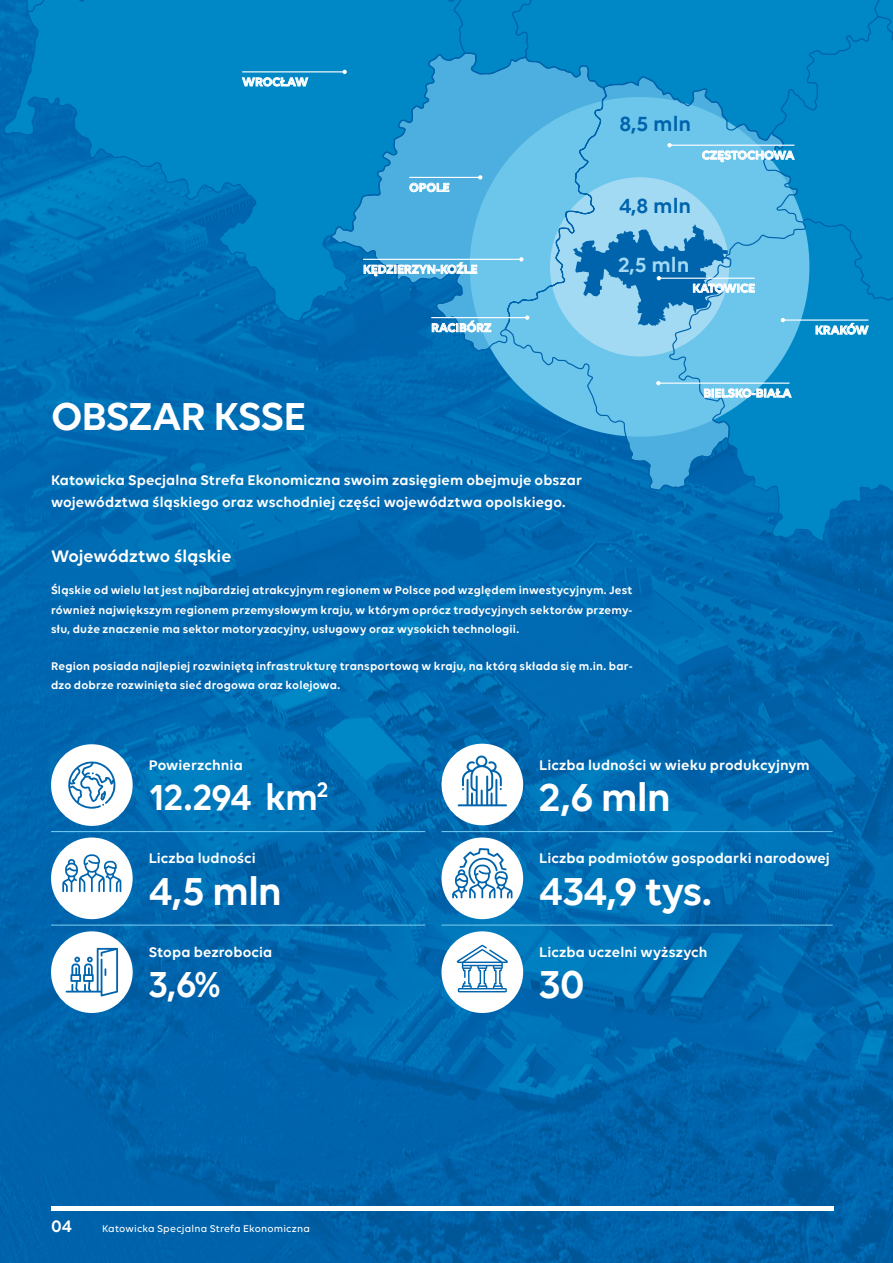
<style>
.page{position:relative;width:893px;height:1263px;background:#fff}
.page>*{position:absolute;margin:0;border:0;box-sizing:border-box;transform-origin:0 0}
.t1{font:600 42px "Volte";letter-spacing:-.02em;color:#fff}
.t2{font:600 39px "Volte";letter-spacing:-.03em;color:#fff;scale:.96 1}
.t3{font:600 22.05px "Volte";color:#0064ad}
.t4{font:600 22.05px "Volte";color:#a2daf4}
.t5{font:600 18px "Volte";color:#fff}
.t6{font:600 15px/22.5px "Volte";letter-spacing:.005em;color:#fff}
.t7{font:600 12.75px "Volte";color:#fff}
.t8{font:600 12px/19.5px "Volte";letter-spacing:.015em;color:#fff;text-align:justify}
.t9{font:500 10.5px "Volte";letter-spacing:.015em;color:#fff}
</style>
<div class="page">
<img style="left:0;top:542px;width:893px;height:721px">
<hr style="left:51px;top:1207px;width:782px;height:4px;background:#fff">
<svg style="left:0;top:0;width:893px;height:542px;background:#0070b6"></svg>
<svg style="left:3px;top:0;width:890px;height:321px;background:#0081c1"></svg>
<svg style="left:324px;top:52px;width:482px;height:439px;background:#369dd2"></svg>
<hr style="left:409px;top:177px;width:71px;height:1px;background:#fff">
<svg style="left:478px;top:175px;width:4px;height:5px"></svg>
<svg style="left:410px;top:183px;width:39px;height:9px"></svg>
<hr style="left:242px;top:71px;width:103px;height:1px;background:#fff">
<svg style="left:342px;top:70px;width:5px;height:4px"></svg>
<svg style="left:242px;top:77px;width:66px;height:9px"></svg>
<svg style="left:702px;top:151px;width:92px;height:11px"></svg>
<hr style="left:669px;top:145px;width:125px;height:1px;background:#fff">
<svg style="left:667px;top:143px;width:5px;height:4px"></svg>
<svg style="left:704px;top:389px;width:87px;height:9px"></svg>
<hr style="left:658px;top:383px;width:131px;height:1px;background:#fff">
<svg style="left:656px;top:381px;width:5px;height:4px"></svg>
<svg style="left:573px;top:224px;width:182px;height:102px;background:#57a5d4"></svg>
<svg style="left:816px;top:323px;width:52px;height:12px"></svg>
<svg style="left:432px;top:321px;width:59px;height:11px"></svg>
<hr style="left:431px;top:317px;width:96px;height:1px;background:#fff">
<svg style="left:525px;top:315px;width:4px;height:5px"></svg>
<svg style="left:364px;top:262px;width:113px;height:14px;background:#84c2e3"></svg>
<hr style="left:363px;top:259px;width:158px;height:1px;background:#fff">
<svg style="left:519px;top:257px;width:5px;height:4px"></svg>
<hr style="left:783px;top:319px;width:85px;height:2px;background:#fff">
<svg style="left:781px;top:318px;width:4px;height:4px"></svg>
<hr style="left:51px;top:831px;width:85px;height:1px;background:#6cc5eb">
<hr style="left:136px;top:831px;width:289px;height:1px;background:#6cc5eb">
<hr style="left:51px;top:924px;width:85px;height:2px;background:#6cc5eb">
<hr style="left:136px;top:924px;width:289px;height:2px;background:#6cc5eb">
<div style="left:51px;top:744px;width:82px;height:82px;background:#fff;border-radius:50%"></div>
<svg style="left:68px;top:761px;width:48px;height:48px"></svg>
<div style="left:51px;top:837px;width:82px;height:82px;background:#fff;border-radius:50%"></div>
<svg style="left:62px;top:854px;width:59px;height:38px"></svg>
<div style="left:51px;top:931px;width:82px;height:82px;background:#fff;border-radius:50%"></div>
<svg style="left:66px;top:948px;width:52px;height:48px"></svg>
<hr style="left:441px;top:831px;width:86px;height:1px;background:#6cc5eb">
<hr style="left:527px;top:831px;width:306px;height:1px;background:#6cc5eb">
<hr style="left:441px;top:924px;width:86px;height:2px;background:#6cc5eb">
<hr style="left:527px;top:924px;width:306px;height:2px;background:#6cc5eb">
<div style="left:441px;top:744px;width:82px;height:81px;background:#fff;border-radius:50%"></div>
<svg style="left:458px;top:755px;width:49px;height:51px"></svg>
<div style="left:441px;top:837px;width:82px;height:82px;background:#fff;border-radius:50%"></div>
<svg style="left:452px;top:848px;width:60px;height:50px"></svg>
<div style="left:441px;top:931px;width:82px;height:82px;background:#fff;border-radius:50%"></div>
<svg style="left:457px;top:945px;width:51px;height:47px"></svg>
<p class="t7" style="left:242px;top:74px;width:67px">WROCŁAW</p>
<h1 class="t1" style="left:51px;top:392px;width:256px">obsz ar kSSE</h1>
<p class="t7" style="left:409px;top:180px;width:42px">OPOLE</p>
<p class="t7" style="left:363px;top:262px;width:116px">KĘDZIERZYN-KOŹLE</p>
<h3 class="t3" style="left:620px;top:111px;width:73px">8,5 mln</h3>
<p class="t7" style="left:702px;top:148px;width:94px">CZĘSTOCHOWA</p>
<h3 class="t3" style="left:619px;top:193px;width:74px">4,8 mln</h3>
<h3 class="t4" style="left:618px;top:252px;width:73px">2,5 mln</h3>
<p class="t7" style="left:692px;top:281px;width:64px">KATOWICE</p>
<p class="t7" style="left:431px;top:320px;width:62px">RACIBÓRZ</p>
<p class="t7" style="left:815px;top:322px;width:55px">KRAKÓW</p>
<p class="t7" style="left:703px;top:386px;width:90px">BIELSKO-BIAŁA</p>
<p class="t6" style="left:51px;top:468px;width:533px">Katowicka Specjalna Strefa Ekonomiczna swoim zasięgiem obejmuje obszar województwa śląskiego oraz wschodniej części województwa opolskiego.</p>
<h3 class="t5" style="left:51px;top:545px;width:182px">Województwo śląskie</h3>
<p class="t8" style="left:51px;top:580px;width:583px">Śląskie od wielu lat jest najbardziej atrakcyjnym regionem w Polsce pod względem inwestycyjnym. Jest również największym regionem przemysłowym kraju, w którym oprócz tradycyjnych sektorów przemy&shy;słu, duże znaczenie ma sektor motoryzacyjny, usługowy oraz wysokich technologii.</p>
<p class="t8" style="left:51px;top:655px;width:583px">Region posiada najlepiej rozwiniętą infrastrukturę transportową w kraju, na którą składa się m.in. bar&shy;dzo dobrze rozwinięta sieć drogowa oraz kolejowa.</p>
<p class="t6" style="left:149px;top:753px;width:96px">Powierzchnia</p>
<h2 class="t2" style="left:149px;top:774px;width:188px">12.294 km<sup>2</sup></h2>
<p class="t6" style="left:149px;top:846px;width:108px">Liczba ludności</p>
<h1 class="t1" style="left:149px;top:866px;width:135px">4,5 mln</h1>
<p class="t6" style="left:149px;top:940px;width:125px">Stopa bezrobocia</p>
<h2 class="t2" style="left:149px;top:961px;width:76px">3,6%</h2>
<h3 class="t5" style="left:51px;top:1216px;width:22px">04</h3>
<p class="t9" style="left:102px;top:1223px;width:210px">Katowicka Specjalna Strefa Ekonomiczna</p>
<p class="t6" style="left:539px;top:753px;width:272px">Liczba ludności w wieku produkcyjnym</p>
<h1 class="t1" style="left:539px;top:772px;width:133px">2,6 mln</h1>
<p class="t6" style="left:539px;top:846px;width:294px">Liczba podmiotów gospodarki narodowej</p>
<h1 class="t1" style="left:539px;top:866px;width:174px">434,9 tys.</h1>
<p class="t6" style="left:539px;top:940px;width:170px">Liczba uczelni wyższych</p>
<h1 class="t1" style="left:539px;top:960px;width:47px">30</h1>
</div>
